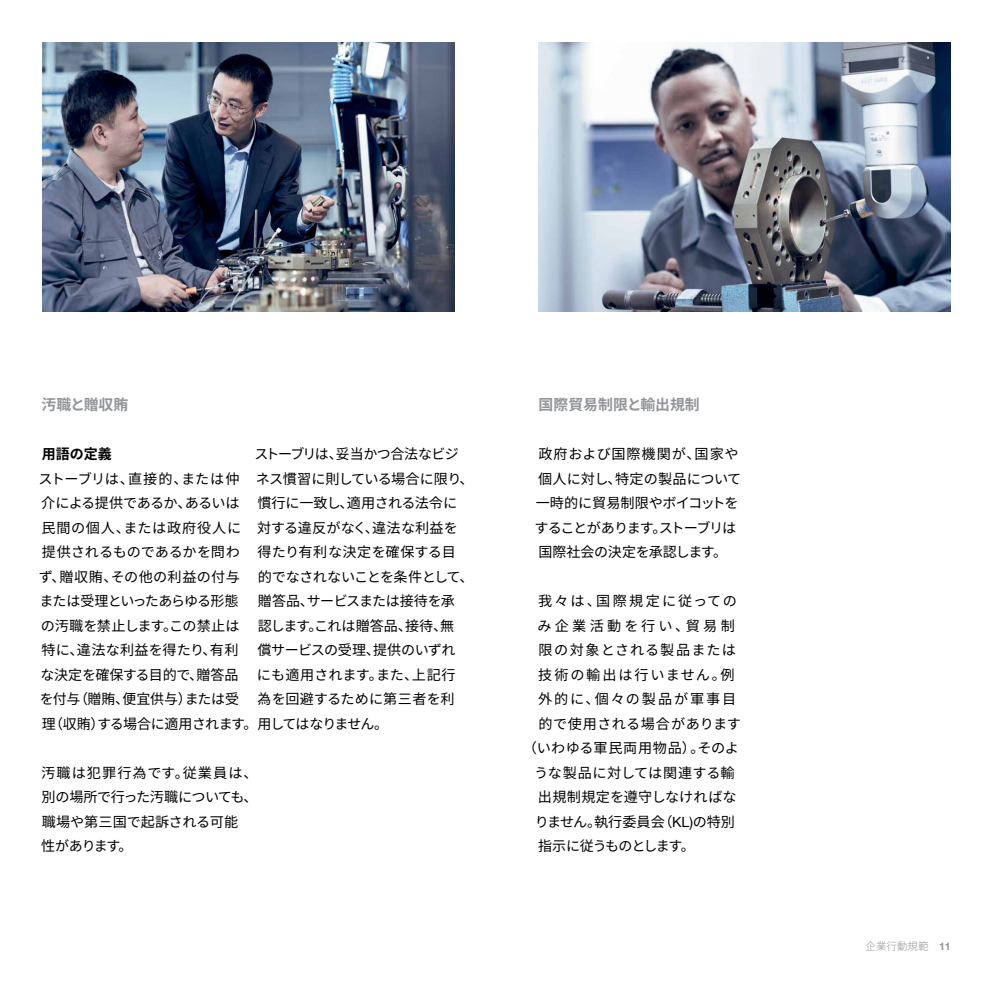
<style>
.page{position:relative;width:993px;height:993px;background:#fff}
.page>*{position:absolute;margin:0;border:0;box-sizing:border-box;transform-origin:0 0}
.t1{font:700 14.88px "Noto Sans CJ Kjp";color:#939598}
.t2{font:14px/24.5px "Noto Sans CJ Kjp";color:#000}
.t3{font:14px "Noto Sans CJ Kjp";letter-spacing:-.04em;color:#000}
.t4{font:14px "Noto Sans CJ Kjp";letter-spacing:-.06em;color:#000}
.t5{font:14px "Noto Sans CJ Kjp";letter-spacing:.025em;color:#000}
.t6{font:14px "Noto Sans CJ Kjp";letter-spacing:-.045em;color:#000}
.t7{font:14px "Noto Sans CJ Kjp";letter-spacing:-.025em;color:#000}
.t8{font:14px "Noto Sans CJ Kjp";letter-spacing:-.035em;color:#000}
.t9{font:14px "Noto Sans CJ Kjp";letter-spacing:.03em;color:#000}
.t10{font:14px "Noto Sans CJ Kjp";letter-spacing:.145em;color:#000}
.t11{font:14px "Noto Sans CJ Kjp";letter-spacing:.095em;color:#000}
.t12{font:14px "Noto Sans CJ Kjp";letter-spacing:.125em;color:#000}
.t13{font:14px "Noto Sans CJ Kjp";letter-spacing:.14em;color:#000}
.t14{font:14px "Noto Sans CJ Kjp";letter-spacing:.235em;color:#000}
.t15{font:14px "Noto Sans CJ Kjp";letter-spacing:-.07em;color:#000}
.t16{font:700 14px "Noto Sans CJ Kjp";color:#000}
.t17{font:300 10.5px "Noto Sans CJ Kjp";color:#939598}
.s1{font-family:"Helvetica Neue"}
.s2{font-family:"Helvetica Neue LT Std";font-weight:700}
</style>
<div class="page">
<img style="left:42px;top:42px;width:412px;height:270px">
<img style="left:538px;top:42px;width:412px;height:270px">
<p class="t1" style="left:42px;top:396px;width:88px">汚職と贈収賄</p>
<p class="t16" style="left:42px;top:446px;width:71px">用語の定義</p>
<p class="t2" style="left:38px;top:466px;width:204px">ストーブリは、直接的、または仲介による提供であるか、あるいは民間の個人、または政府役人に提供されるものであるかを問わず、贈収賄、その他の利益の付与または受理といったあらゆる形態の汚職を禁止します。この禁止は特に、違法な利益を得たり、有利な決定を確保する目的で、贈答品を付与（贈賄、便宜供与）または受</p>
<p class="t6" style="left:254px;top:446px;width:206px">ストーブリは、妥当かつ合法なビジ</p>
<p class="t3" style="left:256px;top:470px;width:219px">ネス慣習に則している場合に限り、</p>
<p class="t2" style="left:257px;top:491px;width:201px">慣行に一致し、適用される法令に</p>
<p class="t2" style="left:257px;top:515px;width:202px">対する違反がなく、違法な利益を</p>
<p class="t2" style="left:257px;top:540px;width:200px">得たり有利な決定を確保する目</p>
<p class="t3" style="left:258px;top:568px;width:217px">的でなされないことを条件として、</p>
<p class="t7" style="left:258px;top:593px;width:198px">贈答品、サービスまたは接待を承</p>
<p class="t2" style="left:258px;top:613px;width:198px">認します。これは贈答品、接待、無</p>
<p class="t8" style="left:257px;top:642px;width:199px">償サービスの受理、提供のいずれ</p>
<p class="t2" style="left:257px;top:662px;width:200px">にも適用されます。また、上記行</p>
<p class="t2" style="left:257px;top:687px;width:199px">為を回避するために第三者を利</p>
<p class="t4" style="left:42px;top:715px;width:348px">理（収賄）する場合に適用されます。用してはなりません。</p>
<p class="t2" style="left:41px;top:760px;width:218px">汚職は犯罪行為です。従業員は、別の場所で行った汚職についても、職場や第三国で起訴される可能<br>性があります。</p>
<p class="t1" style="left:538px;top:396px;width:163px">国際貿易制限と輸出規制</p>
<p class="t2" style="left:534px;top:442px;width:208px">政府および国際機関が、国家や個人に対し、特定の製品について一時的に貿易制限やボイコットをすることがあります。ストーブリは国際社会の決定を承認します。</p>
<p class="t10" style="left:538px;top:593px;width:200px">我々は、国際規定に従っての</p>
<p class="t14" style="left:537px;top:617px;width:199px">み企業活動を行い、貿易制</p>
<p class="t11" style="left:538px;top:642px;width:199px">限の対象とされる製品または</p>
<p class="t12" style="left:538px;top:666px;width:198px">技術の輸出は行いません。例</p>
<p class="t13" style="left:538px;top:691px;width:200px">外的に、個々の製品が軍事目</p>
<p class="t9" style="left:538px;top:715px;width:204px">的で使用される場合があります</p>
<p class="t5" style="left:522px;top:740px;width:218px">（いわゆる軍民両用物品）。そのよ</p>
<p class="t2" style="left:534px;top:760px;width:202px">うな製品に対しては関連する輸</p>
<p class="t2" style="left:537px;top:785px;width:200px">出規制規定を遵守しなければな</p>
<p class="t2" style="left:534px;top:809px;width:202px">りません。執行委員会（<span class="s1">KL)</span>の特別</p>
<p class="t15" style="left:538px;top:838px;width:158px">指示に従うものとします。</p>
<p class="t17" style="left:865px;top:939px;width:87px">企業行動規範 <span class="s2">11</span></p>
</div>
